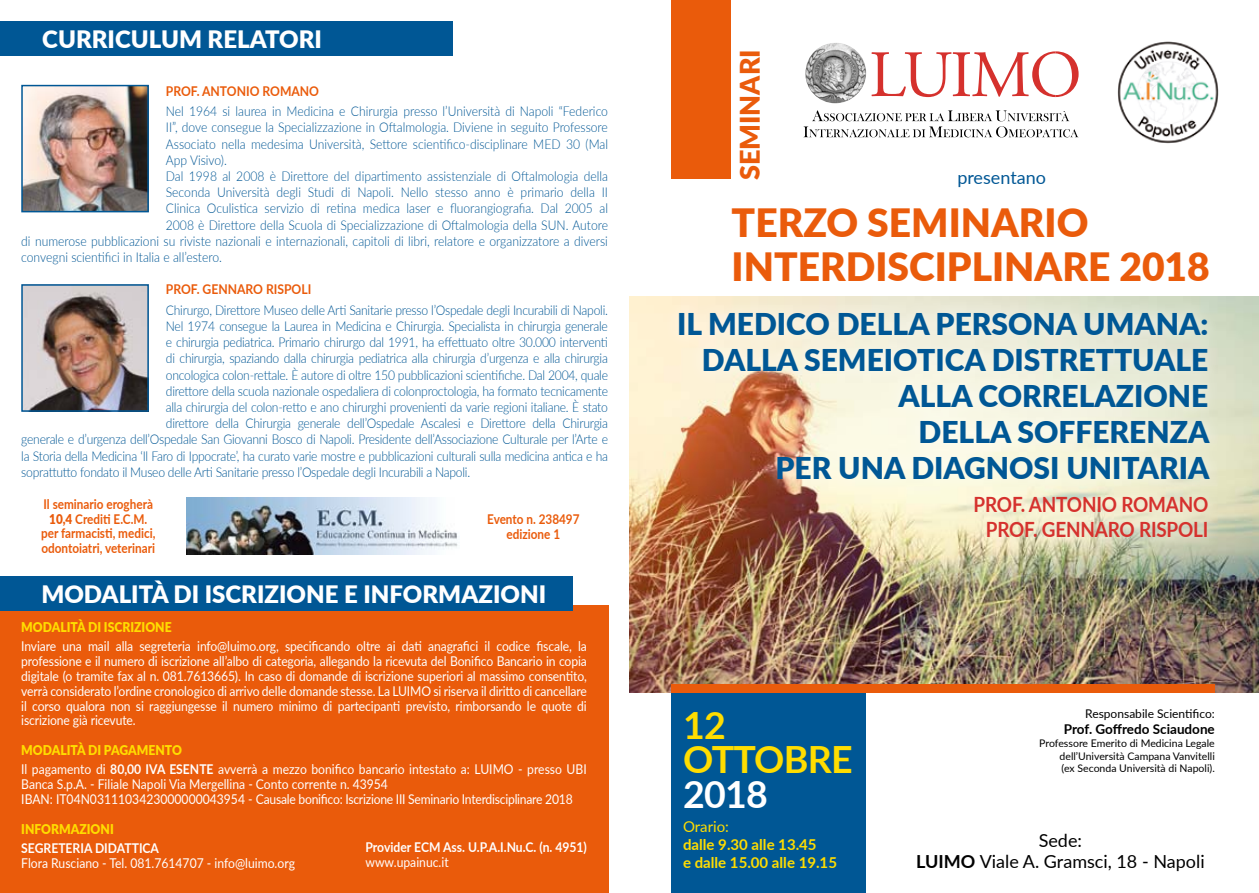
<style>
.page{position:relative;width:1259px;height:893px;background:#fff}
.page>*{position:absolute;margin:0;border:0;box-sizing:border-box;transform-origin:0 0}
.t1{font:900 39px/43.5px "Lato";color:#ea5b0b}
.t2{font:700 37.5px/34.3px "Lato";letter-spacing:-.02em;color:#fd0}
.t3{font:700 37.5px "Lato";color:#fff}
.t4{font:900 30px/36px "Lato";color:#005795;text-align:right}
.t5{font:900 27px "Lato";color:#ea5b0b}
.t6{font:900 24px "Lato";color:#fff}
.t7{font:700 21px/25.2px "Lato";letter-spacing:-.01em;color:#d5312d;scale:.9 1}
.t8{font:18px/21.6px "Lato";color:#000;text-align:center}
.t9{font:18px "Lato";color:#005795}
.t10{font:700 15px/18px "Lato";color:#fd0}
.t11{font:15px "Lato";color:#fd0}
.t12{font:300 13.5px "Lato";letter-spacing:-.02em;color:#005795;scale:.9 1}
.t13{font:13.5px/14.9px "Lato";color:#fff;scale:.9 1}
.t14{font:300 13.5px "Lato";color:#005795;scale:.9 1}
.t15{font:700 13.5px/14.9px "Lato";color:#ea5b0b;text-align:center;scale:.87 1}
.t16{font:700 13.5px "Lato";color:#fff;scale:.9 1}
.t17{font:700 13.5px "Lato";color:#ea5b0b;scale:.9 1}
.t18{font:900 13.5px "Lato";color:#fd0;scale:.9 1}
.t19{font:700 13.5px "Lato";color:#000}
.t20{font:12px "Lato";color:#000}
.t21{font:10.5px/12.6px "Lato";color:#000;text-align:justify}
.s1{font-weight:900}
.s2{font-weight:900;color:#fd0}
.s3{font-weight:700}
</style>
<div class="page">
<img style="left:629px;top:296px;width:630px;height:396px">
<div style="left:671px;top:0;width:59px;height:179px;background:#ea5b0b"></div>
<div style="left:671px;top:684px;width:195px;height:209px;background:#005795"></div>
<svg style="left:871px;top:51px;width:207px;height:46px"></svg>
<img style="left:805px;top:43px;width:61px;height:60px">
<svg style="left:803px;top:110px;width:275px;height:27px"></svg>
<div style="left:671px;top:684px;width:543px;height:8px;background:#ea5b0b"></div>
<div style="left:662px;top:296px;width:561px;height:199px;background:#fff;opacity:.75"></div>
<div style="left:0;top:21px;width:453px;height:34px;background:#005795"></div>
<div style="left:0;top:605px;width:608px;height:288px;background:#ea5b0b"></div>
<div style="left:0;top:576px;width:573px;height:34px;background:#005795"></div>
<img style="left:24px;top:287px;width:122px;height:122px">
<div style="left:21px;top:284px;width:128px;height:128px;border:2px solid #005795"></div>
<img style="left:24px;top:88px;width:122px;height:121px">
<div style="left:21px;top:85px;width:128px;height:127px;border:2px solid #005795"></div>
<img style="left:187px;top:498px;width:271px;height:56px">
<img style="left:1117px;top:41px;width:102px;height:103px">
<div style="left:958px;top:481px;width:263px;height:71px;background:#fff;opacity:.75"></div>
<h3 class="t6" style="left:42px;top:21px;width:281px">CURRICULUM RELATORI</h3>
<p class="t17" style="left:166px;top:81px;width:172px">PROF. ANTONIO ROMANO</p>
<p class="t14" style="left:166px;top:102px;width:493px">Nel 1964 si laurea in Medicina e Chirurgia presso l’Università di Napoli “Federico</p>
<p class="t14" style="left:166px;top:118px;width:493px">II”, dove consegue la Specializzazione in Oftalmologia. Diviene in seguito Professore</p>
<p class="t14" style="left:166px;top:134px;width:493px">Associato nella medesima Università, Settore scientifico-disciplinare MED 30 (Mal</p>
<p class="t14" style="left:166px;top:150px;width:69px">App Visivo).</p>
<p class="t14" style="left:166px;top:167px;width:493px">Dal 1998 al 2008 è Direttore del dipartimento assistenziale di Oftalmologia della</p>
<p class="t14" style="left:166px;top:183px;width:493px">Seconda Università degli Studi di Napoli. Nello stesso anno è primario della II</p>
<p class="t14" style="left:166px;top:199px;width:493px">Clinica Oculistica servizio di retina medica laser e fluorangiografia. Dal 2005 al</p>
<p class="t14" style="left:166px;top:215px;width:493px">2008 è Direttore della Scuola di Specializzazione di Oftalmologia della SUN. Autore</p>
<p class="t14" style="left:21px;top:231px;width:653px">di numerose pubblicazioni su riviste nazionali e internazionali, capitoli di libri, relatore e organizzatore a diversi</p>
<p class="t14" style="left:21px;top:248px;width:224px">convegni scientifici in Italia e all’estero.</p>
<p class="t17" style="left:166px;top:279px;width:163px">Prof. GENNARO RISPOLI</p>
<p class="t12" style="left:166px;top:301px;width:493px">Chirurgo, Direttore Museo delle Arti Sanitarie presso l’Ospedale degli Incurabili di Napoli.</p>
<p class="t12" style="left:166px;top:317px;width:493px">Nel 1974 consegue la Laurea in Medicina e Chirurgia. Specialista in chirurgia generale</p>
<p class="t12" style="left:166px;top:333px;width:493px">e chirurgia pediatrica. Primario chirurgo dal 1991, ha effettuato oltre 30.000 interventi</p>
<p class="t12" style="left:166px;top:349px;width:492px">di chirurgia, spaziando dalla chirurgia pediatrica alla chirurgia d’urgenza e alla chirurgia</p>
<p class="t12" style="left:166px;top:365px;width:493px">oncologica colon-rettale. È autore di oltre 150 pubblicazioni scientifiche. Dal 2004, quale</p>
<p class="t12" style="left:166px;top:382px;width:493px">direttore della scuola nazionale ospedaliera di colonproctologia, ha formato tecnicamente</p>
<p class="t12" style="left:166px;top:398px;width:493px">alla chirurgia del colon-retto e ano chirurghi provenienti da varie regioni italiane. È stato</p>
<p class="t12" style="left:166px;top:414px;width:493px">direttore della Chirurgia generale dell’Ospedale Ascalesi e Direttore della Chirurgia</p>
<p class="t12" style="left:21px;top:430px;width:653px">generale e d’urgenza dell’Ospedale San Giovanni Bosco di Napoli. Presidente dell’Associazione Culturale per l’Arte e</p>
<p class="t12" style="left:21px;top:446px;width:653px">la Storia della Medicina ‘Il Faro di Ippocrate’, ha curato varie mostre e pubblicazioni culturali sulla medicina antica e ha</p>
<p class="t12" style="left:21px;top:463px;width:500px">soprattutto fondato il Museo delle Arti Sanitarie presso l’Ospedale degli Incurabili a Napoli.</p>
<p class="t15" style="left:41px;top:496px;width:133px">Il seminario erogherà<br><span class="s1">10,4</span> Crediti E.C.M. per farmacisti, medici, odontoiatri, veterinari</p>
<p class="t15" style="left:487px;top:511px;width:108px">Evento n. 238497 edizione 1</p>
<h3 class="t6" style="left:41px;top:576px;width:506px">MODALITÀ DI ISCRIZIONE E INFORMAZIONI</h3>
<p class="t18" style="left:21px;top:617px;width:122px">MODALITÀ DI ISCRIZIONE</p>
<p class="t13" style="left:21px;top:638px;width:630px;text-align:justify">Inviare una mail alla segreteria info@luimo.org, specificando oltre ai dati anagrafici il codice fiscale, la professione e il numero di iscrizione all’albo di categoria, allegando la ricevuta del Bonifico Bancario in copia digitale (o tramite fax al n. 081.7613665). In caso di domande di iscrizione superiori al massimo consentito, verrà considerato l’ordine cronologico di arrivo delle domande stesse. La LUIMO si riserva il diritto di cancellare il corso qualora non si raggiungesse il numero minimo di partecipanti previsto, rimborsando le quote di iscrizione già ricevute.</p>
<p class="t13" style="left:21px;top:740px;width:630px;line-height:19px"><span class="s2">MODALITÀ DI PAGAMENTO<br></span>Il pagamento di <span class="s3">80,00 IVA ESENTE</span> avverrà a mezzo bonifico bancario intestato a: LUIMO - presso UBI</p>
<p class="t13" style="left:21px;top:776px;width:614px">Banca S.p.A. - Filiale Napoli Via Mergellina - Conto corrente n. 43954<br>IBAN: IT04N0311103423000000043954 - Causale bonifico: Iscrizione III Seminario Interdisciplinare 2018</p>
<p class="t18" style="left:21px;top:818px;width:104px">INFORMAZIONI</p>
<p class="t16" style="left:21px;top:838px;width:17px">Segreteria</p>
<p class="t16" style="left:95px;top:838px;width:18px">Didatti</p>
<p class="t16" style="left:143px;top:838px;width:17px">ca</p>
<p class="t13" style="left:21px;top:855px;width:306px">Flora Rusciano - Tel. 081.7614707 - info@luimo.org</p>
<p class="t16" style="left:365px;top:837px;width:247px">Provider ECM Ass. U.P.A.I.Nu.C. (n. 4951)</p>
<p class="t13" style="left:365px;top:854px;width:94px">www.upainuc.it</p>
<h3 class="t5" style="left:729px;top:180px;width:133px;rotate:-90deg">SEMINARI</h3>
<h3 class="t9" style="left:957px;top:165px;width:90px">presentano</h3>
<h1 class="t1" style="left:731px;top:199px;width:183px">TERZO SEMINARIO<br>INTER</h1>
<h1 class="t1" style="left:846px;top:243px;width:171px">DISCIPLINARE</h1>
<h1 class="t1" style="left:1119px;top:243px;width:92px">2018</h1>
<h3 class="t4" style="left:677px;top:305px;width:534px">IL MEDICO DELLA PERSONA UMANA:<br>DALLA SEMEIOTICA DISTRETTUALE<br>ALLA CORRELAZIONE<br>DELLA SOFFERENZA<br>PER UNA DIAGNOSI UNITARIA</h3>
<h3 class="t7" style="left:973px;top:491px;width:91px">Prof. Antonio</h3>
<h3 class="t7" style="left:986px;top:491px;width:249px;text-indent:135px">Romano<br>PROF. GENNARO RISPOLI</h3>
<h2 class="t2" style="left:683px;top:706px;width:171px">12<br>OTTOBRE</h2>
<h2 class="t3" style="left:683px;top:766px;width:86px">2018</h2>
<p class="t11" style="left:683px;top:816px;width:47px">Orario:</p>
<p class="t10" style="left:683px;top:835px;width:155px">dalle 9.30 alle 13.45<br>e dalle 15.00 alle 19.15</p>
<p class="t20" style="left:1085px;top:705px;width:131px">Responsabile Scientifico:</p>
<p class="t19" style="left:1063px;top:720px;width:152px">Prof. Goffredo Sciaudone</p>
<p class="t21" style="left:1059px;top:736px;width:157px;text-indent:-20px">Professore Emerito di Medicina Legale dell’Università Campana Vanvitelli (ex Seconda Università di Napoli).</p>
<h3 class="t8" style="left:916px;top:829px;width:290px">Sede:<br><span class="s3">LUIMO</span> Viale A. Gramsci, 18 - Napoli</h3>
</div>
